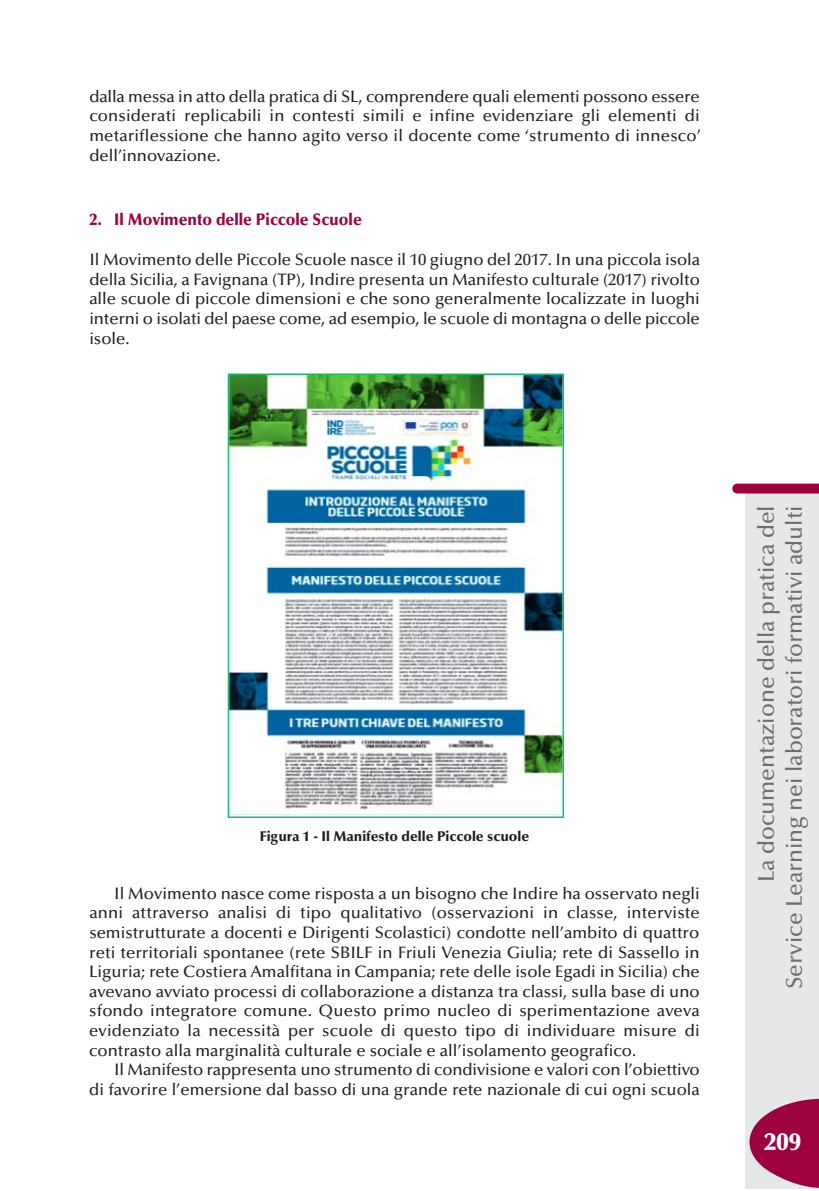
<style>
.page{position:relative;width:819px;height:1191px;background:#fff}
.page>*{position:absolute;margin:0;border:0;box-sizing:border-box;transform-origin:0 0}
.t1{font:900 24.5px "Optima";color:#fff}
.t2{font:500 22.75px/28px "Optima";color:#6c6d70;text-align:right}
.t3{font:500 16.62px/19.6px "Optima";color:#231f20;text-align:justify}
.t4{font:900 16.62px "Optima";color:#9d0140;scale:.95 1}
.t5{font:900 14px "Optima";color:#231f20}
</style>
<div class="page">
<img style="left:227px;top:373px;width:337px;height:445px">
<div style="left:745px;top:491px;width:74px;height:697px;background:#e6e7e9"></div>
<svg style="left:732px;top:483px;width:87px;height:10px"></svg>
<svg style="left:749px;top:1098px;width:70px;height:90px"></svg>
<p class="t3" style="left:89px;top:88px;width:613px">dalla messa in atto della pratica di SL, comprendere quali elementi possono essere considerati replicabili in contesti simili e infine evidenziare gli elementi di metariflessione che hanno agito verso il docente come ‘strumento di innesco’ dell’innovazione.</p>
<p class="t4" style="left:89px;top:213px;width:288px">2. Il Movimento delle Piccole Scuole</p>
<p class="t3" style="left:89px;top:251px;width:612px">Il Movimento delle Piccole Scuole nasce il 10 giugno del 2017. In una piccola isola della Sicilia, a Favignana (TP), Indire presenta un Manifesto culturale (2017) rivolto alle scuole di piccole dimensioni e che sono generalmente localizzate in luoghi interni o isolati del paese come, ad esempio, le scuole di montagna o delle piccole isole.</p>
<p class="t5" style="left:260px;top:830px;width:271px">Figura 1 - Il Manifesto delle Piccole scuole</p>
<p class="t3" style="left:89px;top:885px;width:612px;text-indent:25px">Il Movimento nasce come risposta a un bisogno che Indire ha osservato negli anni attraverso analisi di tipo qualitativo (osservazioni in classe, interviste semistrutturate a docenti e Dirigenti Scolastici) condotte nell’ambito di quattro reti territoriali spontanee (rete SBILF in Friuli Venezia Giulia; rete di Sassello in Liguria; rete Costiera Amalfitana in Campania; rete delle isole Egadi in Sicilia) che avevano avviato processi di collaborazione a distanza tra classi, sulla base di uno sfondo integratore comune. Questo primo nucleo di sperimentazione aveva evidenziato la necessità per scuole di questo tipo di individuare misure di contrasto alla marginalità culturale e sociale e all’isolamento geografico.</p>
<p class="t3" style="left:89px;top:1061px;width:612px;text-align:right">Il Manifesto rappresenta uno strumento di condivisione e valori con l’obiettivo<br>di favorire l’emersione dal basso di una grande rete nazionale di cui ogni scuola</p>
<h2 class="t2" style="left:754px;top:989px;width:485px;rotate:-90deg">La documentazione della pratica del<br>Service Learning nei laboratori formativi adulti</h2>
<h1 class="t1" style="left:764px;top:1131px;width:38px">209</h1>
</div>
